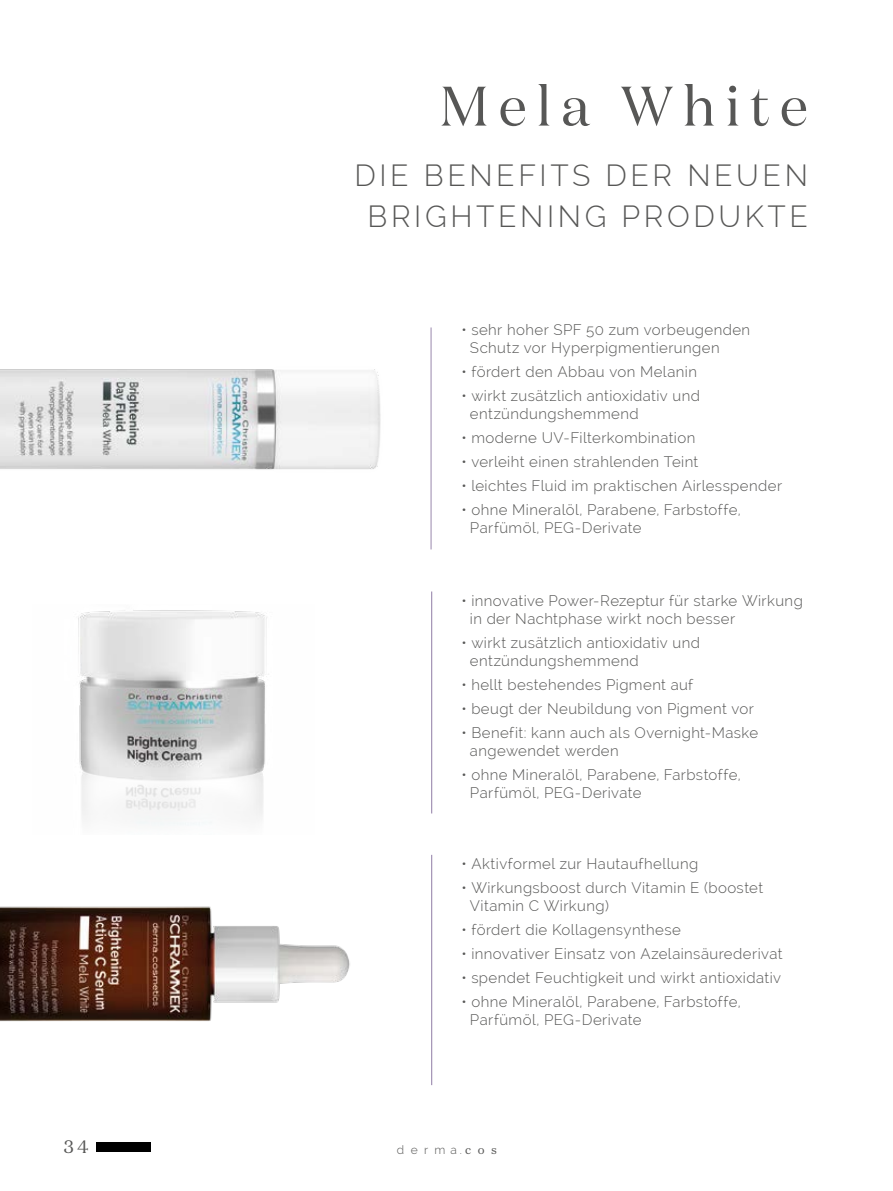
<style>
.page{position:relative;width:893px;height:1191px;background:#fff}
.page>*{position:absolute;margin:0;border:0;box-sizing:border-box;transform-origin:0 0}
.t1{font:55.5px "Domaine Display";letter-spacing:.18em;color:#575756}
.t2{font:300 30px/40.5px "Raleway";letter-spacing:.12em;color:#575756;text-align:center}
.t3{font:18px "Domaine Text";color:#575756}
.t4{font:300 15px/18px "Raleway";letter-spacing:.03em;color:#575756}
.t5{font:300 12px "Raleway";letter-spacing:.53em;color:#575756}
.s1{font-family:"Domaine Text";font-weight:400}
</style>
<div class="page">
<div style="left:97px;top:1142px;width:54px;height:9px;background:#000"></div>
<hr style="left:430px;top:327px;width:2px;height:222px;background:#a292b4">
<hr style="left:431px;top:591px;width:1px;height:222px;background:#a292b4">
<hr style="left:431px;top:855px;width:1px;height:230px;background:#a292b4">
<img style="left:0;top:369px;width:381px;height:101px">
<img style="left:0;top:906px;width:350px;height:116px">
<img style="left:78px;top:610px;width:189px;height:215px">
<h1 class="t1" style="left:440px;top:72px;width:370px">Mela White</h1>
<h2 class="t2" style="left:354px;top:155px;width:455px">DIE BENEFITS DER NEUEN<br>BRIGHTENING PRODUKTE</h2>
<p class="t4" style="left:470px;top:320px;width:282px;text-indent:-9px">• sehr hoher SPF 50 zum vorbeugenden<br>Schutz vor Hyperpigmentierungen</p>
<p class="t4" style="left:461px;top:362px;width:237px">• fördert den Abbau von Melanin</p>
<p class="t4" style="left:470px;top:386px;width:232px;text-indent:-9px">• wirkt zusätzlich antioxidativ und entzündungshemmend</p>
<p class="t4" style="left:461px;top:428px;width:236px">• moderne UV-Filterkombination</p>
<p class="t4" style="left:461px;top:452px;width:238px">• verleiht einen strahlenden Teint</p>
<p class="t4" style="left:461px;top:476px;width:322px">• leichtes Fluid im praktischen Airlesspender</p>
<p class="t4" style="left:470px;top:500px;width:272px;text-indent:-9px">• ohne Mineralöl, Parabene, Farbstoffe,<br>Parfümöl, PEG-Derivate</p>
<p class="t4" style="left:470px;top:591px;width:334px;text-indent:-9px">• innovative Power-Rezeptur für starke Wirkung in der Nachtphase wirkt noch besser</p>
<p class="t4" style="left:470px;top:633px;width:232px;text-indent:-9px">• wirkt zusätzlich antioxidativ und entzündungshemmend</p>
<p class="t4" style="left:461px;top:675px;width:233px">• hellt bestehendes Pigment auf</p>
<p class="t4" style="left:461px;top:699px;width:294px">• beugt der Neubildung von Pigment vor</p>
<p class="t4" style="left:470px;top:723px;width:290px;text-indent:-9px">• Benefit: kann auch als Overnight-Maske angewendet werden</p>
<p class="t4" style="left:470px;top:765px;width:272px;text-indent:-9px">• ohne Mineralöl, Parabene, Farbstoffe,<br>Parfümöl, PEG-Derivate</p>
<p class="t4" style="left:461px;top:854px;width:238px">• Aktivformel zur Hautaufhellung</p>
<p class="t4" style="left:470px;top:878px;width:295px;text-indent:-9px">• Wirkungsboost durch Vitamin E (boostet<br>Vitamin C Wirkung)</p>
<p class="t4" style="left:461px;top:920px;width:221px">• fördert die Kollagensynthese</p>
<p class="t4" style="left:461px;top:944px;width:323px">• innovativer Einsatz von Azelainsäurederivat</p>
<p class="t4" style="left:461px;top:968px;width:321px">• spendet Feuchtigkeit und wirkt antioxidativ</p>
<p class="t4" style="left:470px;top:992px;width:272px;text-indent:-9px">• ohne Mineralöl, Parabene, Farbstoffe,<br>Parfümöl, PEG-Derivate</p>
<p class="t3" style="left:63px;top:1135px;width:27px">34</p>
<p class="t5" style="left:397px;top:1142px;width:102px">derma.<span class="s1">cos</span></p>
</div>
